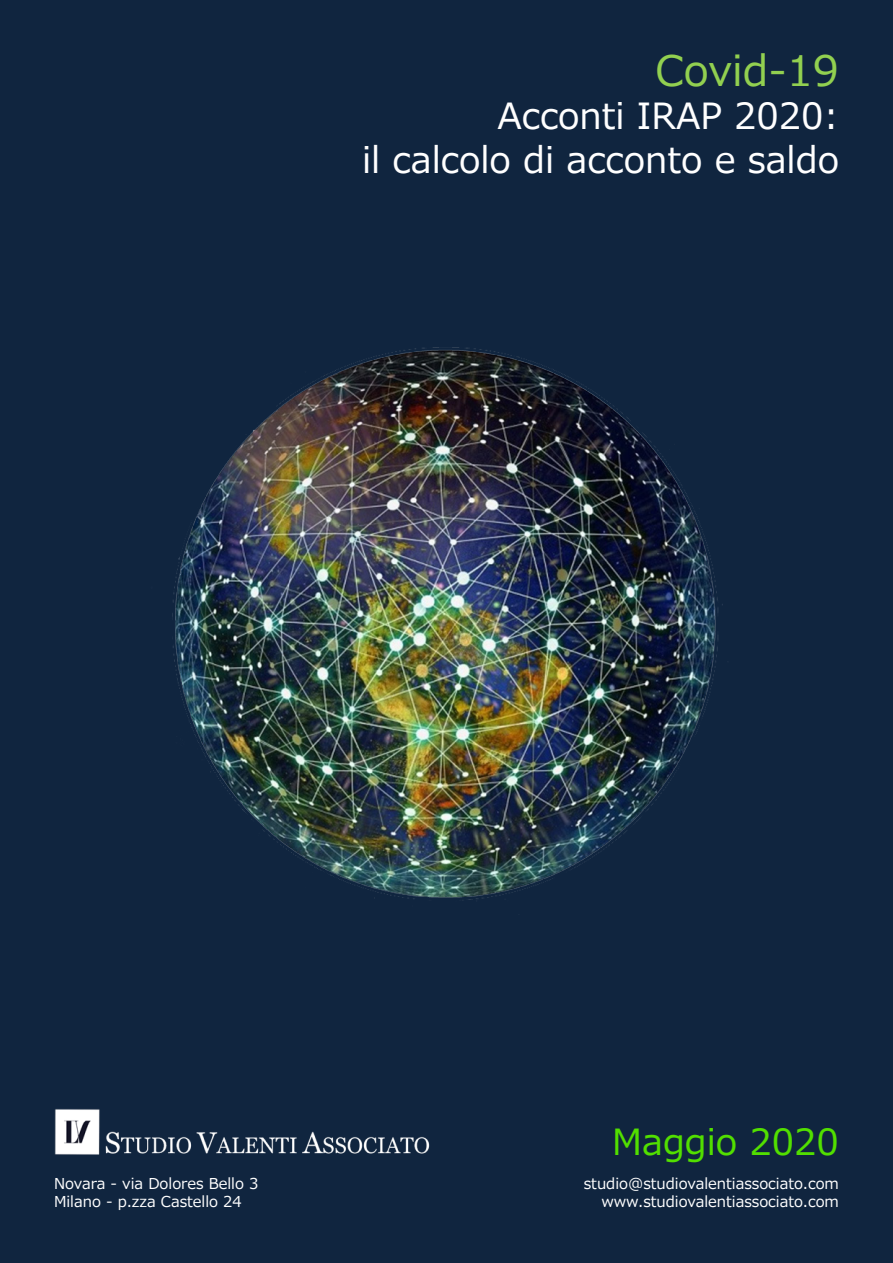
<style>
.page{position:relative;width:893px;height:1263px;background:#10253f}
.page>*{position:absolute;margin:0;border:0;box-sizing:border-box;transform-origin:0 0}
.t1{font:42px "Meiryo UI";color:#92d050}
.t2{font:36px "Meiryo UI";color:#fff}
.t3{font:36px "Meiryo UI";color:#52df00}
.t4{font:15px "Meiryo UI";color:#fff}
</style>
<div class="page">
<img style="left:54px;top:1109px;width:376px;height:46px">
<img style="left:172px;top:347px;width:551px;height:554px">
<p class="t1" style="left:655px;top:42px;width:185px">Covid-19</p>
<p class="t2" style="left:497px;top:91px;width:343px">Acconti IRAP 2020:</p>
<p class="t2" style="left:362px;top:135px;width:478px">il calcolo di acconto e saldo</p>
<p class="t4" style="left:54px;top:1172px;width:206px">Novara - via Dolores Bello 3</p>
<p class="t4" style="left:54px;top:1190px;width:189px">Milano - p.zza Castello 24</p>
<p class="t3" style="left:612px;top:1117px;width:228px">Maggio 2020</p>
<p class="t4" style="left:584px;top:1172px;width:257px">studio@studiovalentiassociato.com</p>
<p class="t4" style="left:601px;top:1190px;width:239px">www.studiovalentiassociato.com</p>
</div>
